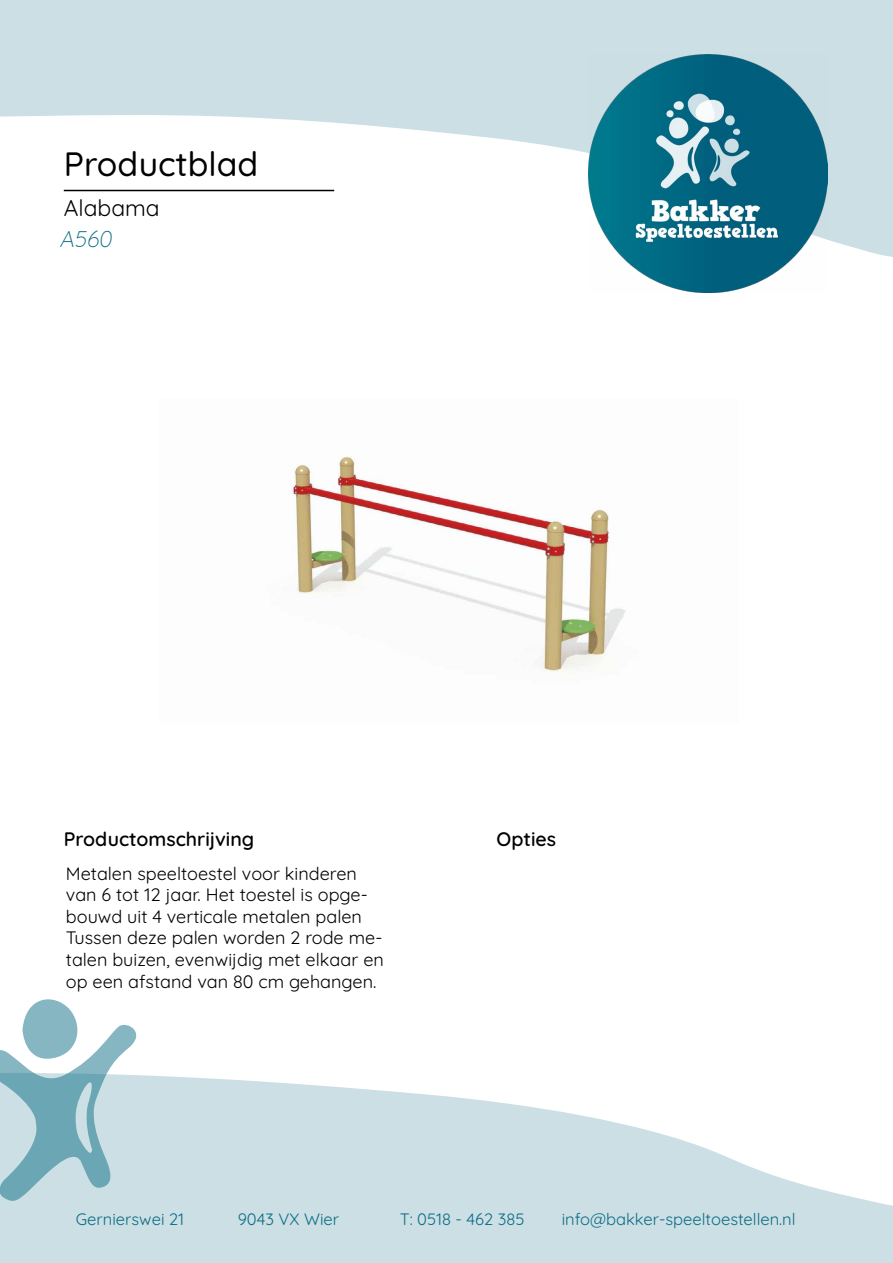
<style>
.page{position:relative;width:893px;height:1263px;background:#fff}
.page>*{position:absolute;margin:0;border:0;box-sizing:border-box;transform-origin:0 0}
.t1{font:500 33.75px "Quicksand";color:#000}
.t2{font:22.8px "Quicksand";color:#000}
.t3{font:300 22.8px "Quicksand";color:#0b6d85}
.t4{font:600 19.5px "Quicksand";color:#000}
.t5{font:18px/21.6px "Quicksand";color:#000}
.t6{font:16.5px "Quicksand";color:#0b6d85}
</style>
<div class="page">
<svg style="left:0;top:0;width:893px;height:257px;fill:#ccdfe5"></svg>
<img style="left:589px;top:54px;width:238px;height:238px">
<svg style="left:0;top:1075px;width:893px;height:188px;fill:#ccdfe5"></svg>
<svg style="left:0;top:999px;width:136px;height:202px"></svg>
<hr style="left:64px;top:190px;width:270px;height:1px;background:#000">
<img style="left:292px;top:456px;width:334px;height:218px">
<h1 class="t1" style="left:64px;top:138px;width:196px">Productblad</h1>
<p class="t2" style="left:64px;top:191px;width:97px">Alabama</p>
<p class="t3" style="left:60px;top:221px;width:58px">A560</p>
<p class="t4" style="left:64px;top:823px;width:192px">Productomschrijving</p>
<p class="t4" style="left:497px;top:823px;width:61px">Opties</p>
<p class="t5" style="left:66px;top:861px;width:320px">Metalen speeltoestel voor kinderen van 6 tot 12 jaar. Het toestel is opge&shy;bouwd uit 4 verticale metalen palen Tussen deze palen worden 2 rode me&shy;talen buizen, evenwijdig met elkaar en op een afstand van 80 cm gehangen.</p>
<p class="t6" style="left:76px;top:1207px;width:110px">Gernierswei 21</p>
<p class="t6" style="left:238px;top:1207px;width:103px">9043 VX Wier</p>
<p class="t6" style="left:400px;top:1207px;width:126px">T: 0518 - 462 385</p>
<p class="t6" style="left:562px;top:1207px;width:235px">info@bakker-speeltoestellen.nl</p>
</div>
